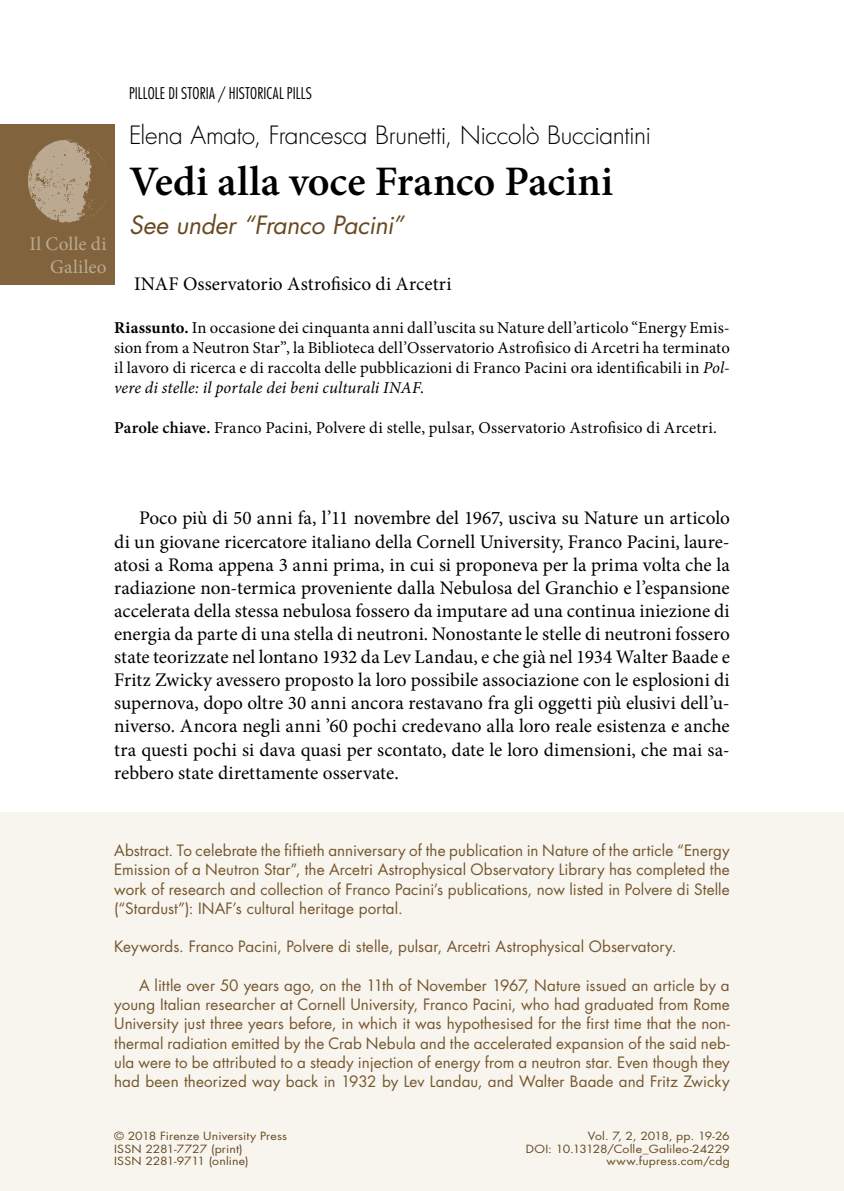
<style>
.page{position:relative;width:844px;height:1191px;background:#fff}
.page>*{position:absolute;margin:0;border:0;box-sizing:border-box;transform-origin:0 0}
.t1{font:600 42px "Minion Pro";color:#000}
.t2{font:300 24.5px "Futura Std";letter-spacing:-.015em;color:#000}
.t3{font:italic 24.5px "Futura Std";letter-spacing:-.01em;color:#684a21}
.t4{font:19.25px/23.1px "Minion Pro";letter-spacing:.005em;color:#000;text-align:justify}
.t5{font:19.25px/23.1px "Minion Pro";letter-spacing:.015em;color:#bbaa91;text-align:right}
.t6{font:16.62px/19.9px "Minion Pro";letter-spacing:.01em;color:#000;text-align:justify}
.t7{font:300 condensed 15.75px "Futura Std";letter-spacing:.01em;color:#000}
.t8{font:15.22px/19.2px "Futura Std";letter-spacing:.005em;color:#75562d;text-align:justify}
.t9{font:11.03px "Futura Std";letter-spacing:.01em;color:#684a21;scale:1.11 1}
.t10{font:11.03px "Futura Std";letter-spacing:-.03em;color:#684a21;scale:1.11 1}
.s1{font-weight:700}
.s2{font-style:italic}
.s3{font-weight:600}
</style>
<div class="page">
<div style="left:0;top:812px;width:843px;height:379px;background:#f8f5ef"></div>
<div style="left:0;top:124px;width:114px;height:160px;background:#81643d"></div>
<svg style="left:28px;top:139px;width:79px;height:84px"></svg>
<p class="t7" style="left:129px;top:84px;width:184px">PILLOLE DI STORIA / HISTORICAL PILLS</p>
<p class="t5" style="left:29px;top:233px;width:79px">Il Colle di<br>Galileo</p>
<p class="t2" style="left:129px;top:120px;width:523px">Elena Amato, Francesca Brunetti, Niccolò Bucciantini</p>
<h1 class="t1" style="left:129px;top:152px;width:485px">Vedi alla voce Franco Pacini</h1>
<p class="t3" style="left:129px;top:209px;width:276px">See under “Franco Pacini”</p>
<p class="t4" style="left:134px;top:272px;width:319px">INAF Osservatorio Astrofisico di Arcetri</p>
<p class="t6" style="left:114px;top:318px;width:617px"><span class="s1">Riassunto.</span> In occasione dei cinquanta anni dall’uscita su Nature dell’articolo “Energy Emis&shy;sion from a Neutron Star”, la Biblioteca dell’Osservatorio Astrofisico di Arcetri ha terminato il lavoro di ricerca e di raccolta delle pubblicazioni di Franco Pacini ora identificabili in <span class="s2">Pol&shy;vere di stelle: il portale dei beni culturali INAF</span>.</p>
<p class="t6" style="left:114px;top:418px;width:604px"><span class="s3">Parole chiave.</span> Franco Pacini, Polvere di stelle, pulsar, Osservatorio Astrofisico di Arcetri.</p>
<p class="t4" style="left:114px;top:507px;width:617px;text-indent:25px">Poco più di 50 anni fa, l’11 novembre del 1967, usciva su Nature un articolo di un giovane ricercatore italiano della Cornell University, Franco Pacini, laure&shy;atosi a Roma appena 3 anni prima, in cui si proponeva per la prima volta che la radiazione non-termica proveniente dalla Nebulosa del Granchio e l’espansione accelerata della stessa nebulosa fossero da imputare ad una continua iniezione di energia da parte di una stella di neutroni. Nonostante le stelle di neutroni fossero state teorizzate nel lontano 1932 da Lev Landau, e che già nel 1934 Walter Baade e Fritz Zwicky avessero proposto la loro possibile associazione con le esplosioni di supernova, dopo oltre 30 anni ancora restavano fra gli oggetti più elusivi dell’u&shy;niverso. Ancora negli anni ’60 pochi credevano alla loro reale esistenza e anche tra questi pochi si dava quasi per scontato, date le loro dimensioni, che mai sa&shy;rebbero state direttamente osservate.</p>
<p class="t8" style="left:114px;top:841px;width:617px">Abstract. To celebrate the fiftieth anniversary of the publication in Nature of the article “Energy Emission of a Neutron Star”, the Arcetri Astrophysical Observatory Library has completed the work of research and collection of Franco Pacini’s publications, now listed in Polvere di Stelle (“Stardust”): INAF’s cultural heritage portal.</p>
<p class="t8" style="left:114px;top:937px;width:563px">Keywords. Franco Pacini, Polvere di stelle, pulsar, Arcetri Astrophysical Observatory.</p>
<p class="t8" style="left:114px;top:976px;width:617px;text-indent:25px">A little over 50 years ago, on the 11th of November 1967, Nature issued an article by a young Italian researcher at Cornell University, Franco Pacini, who had graduated from Rome University just three years before, in which it was hypothesised for the first time that the non&shy;thermal radiation emitted by the Crab Nebula and the accelerated expansion of the said neb&shy;ula were to be attributed to a steady injection of energy from a neutron star. Even though they had been theorized way back in 1932 by Lev Landau, and Walter Baade and Fritz Zwicky</p>
<p class="t9" style="left:114px;top:1129px;width:157px">© 2018 Firenze University Press</p>
<p class="t10" style="left:587px;top:1129px;width:129px">Vol. 7, 2, 2018, pp. 19-26</p>
<p class="t9" style="left:114px;top:1141px;width:117px">ISSN 2281-7727 (print)</p>
<p class="t9" style="left:525px;top:1141px;width:185px">DOI: 10.13128/Colle_Galileo-24229</p>
<p class="t9" style="left:114px;top:1153px;width:123px">ISSN 2281-9711 (online)</p>
<p class="t9" style="left:606px;top:1153px;width:113px">www.fupress.com/cdg</p>
</div>
